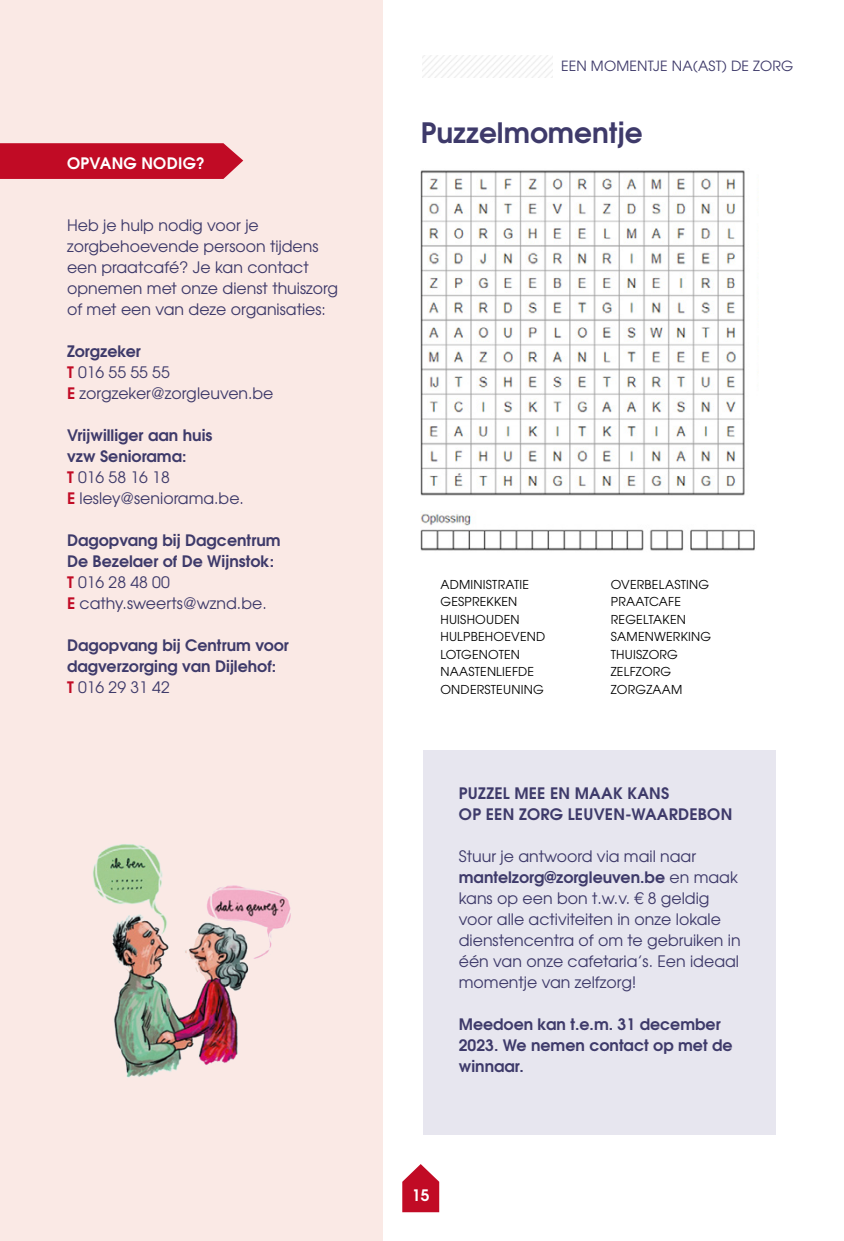
<style>
.page{position:relative;width:844px;height:1241px;background:#fff}
.page>*{position:absolute;margin:0;border:0;box-sizing:border-box;transform-origin:0 0}
.t1{font:700 28px "Te X Gyre Adventor";color:#3e3a6a}
.t2{font:15.75px/21px "Te X Gyre Adventor";color:#3e3a6a}
.t3{font:700 15.75px/21px "Te X Gyre Adventor";color:#3e3a6a}
.t4{font:700 15.75px "Te X Gyre Adventor";letter-spacing:.015em;color:#fff}
.t5{font:14px "Te X Gyre Adventor";letter-spacing:.015em;color:#3e3a6a}
.t6{font:12.25px/17.5px "Te X Gyre Adventor";letter-spacing:.02em;color:#000}
.s1{font-weight:700}
.s2{font-weight:700;color:#c10b25}
.s3{color:#c10b25}
.s4{font-weight:400}
</style>
<div class="page">
<div style="left:0;top:0;width:382px;height:1240px;background:#fae9e5"></div>
<img style="left:420px;top:170px;width:335px;height:381px">
<div style="left:422px;top:750px;width:353px;height:384px;background:#e7e6ef"></div>
<svg style="left:402px;top:1164px;width:37px;height:47px"></svg>
<svg style="left:0;top:143px;width:243px;height:36px;background:#c3152d"></svg>
<img style="left:92px;top:844px;width:199px;height:234px">
<p class="t4" style="left:67px;top:149px;width:139px">OPVANG NODIG?</p>
<p class="t2" style="left:67px;top:214px;width:272px">Heb je hulp nodig voor je zorgbehoevende persoon tijdens een praatcafé? Je kan contact opnemen met onze dienst thuiszorg of met een van deze organisaties:</p>
<p class="t2" style="left:67px;top:340px;width:208px"><span class="s1">Zorgzeker<br></span><span class="s2">T</span> 016 55 55 55<br><span class="s2">E</span> zorgzeker@zorgleuven.be</p>
<p class="t3" style="left:67px;top:423px;width:178px">Vrijwilliger aan huis vzw Seniorama:<br><span class="s3">T</span> <span class="s4">016 58 16 18<br></span><span class="s3">E</span> <span class="s4">lesley@seniorama.be.</span></p>
<p class="t3" style="left:67px;top:528px;width:215px">Dagopvang bij Dagcentrum<br>De Bezelaer of De Wijnstok:<br><span class="s3">T</span> <span class="s4">016 28 48 00<br></span><span class="s3">E</span> <span class="s4">cathy.sweerts@wznd.be.</span></p>
<p class="t3" style="left:67px;top:633px;width:223px">Dagopvang bij Centrum voor dagverzorging van Dijlehof:<br><span class="s3">T</span> <span class="s4">016 29 31 42</span></p>
<p class="t5" style="left:561px;top:55px;width:234px">EEN MOMENTJE NA(AST) DE ZORG</p>
<h1 class="t1" style="left:420px;top:109px;width:223px">Puzzelmomentje</h1>
<p class="t6" style="left:440px;top:574px;width:106px">ADMINISTRATIE<br>GESPREKKEN<br>HUISHOUDEN<br>HULPBEHOEVEND<br>LOTGENOTEN<br>NAASTENLIEFDE<br>ONDERSTEUNING</p>
<p class="t6" style="left:610px;top:574px;width:102px">OVERBELASTING<br>PRAATCAFE<br>REGELTAKEN<br>SAMENWERKING<br>THUISZORG<br>ZELFZORG<br>ZORGZAAM</p>
<p class="t3" style="left:459px;top:780px;width:275px">PUZZEL MEE EN MAAK KANS<br>OP EEN ZORG LEUVEN-WAARDEBON</p>
<p class="t2" style="left:458px;top:844px;width:283px">Stuur je antwoord via mail naar <span class="s1">mantelzorg@zorgleuven.be</span> en maak kans op een bon t.w.v. € 8 geldig voor alle activiteiten in onze lokale dienstencentra of om te gebruiken in één van onze cafetaria’s. Een ideaal momentje van zelfzorg!</p>
<p class="t3" style="left:458px;top:1011px;width:275px">Meedoen kan t.e.m. 31 december<br>2023. We nemen contact op met de winnaar.</p>
<p class="t4" style="left:412px;top:1181px;width:19px">15</p>
</div>
